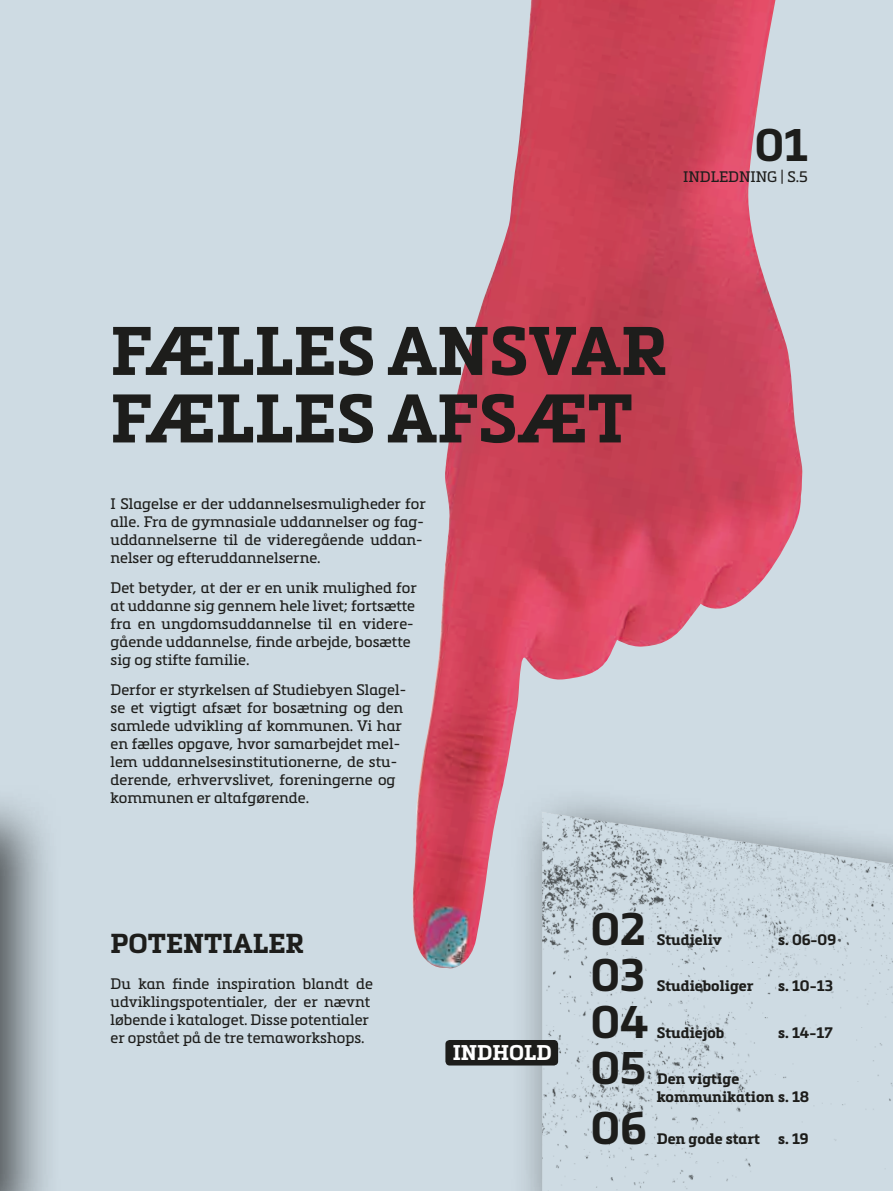
<style>
.page{position:relative;width:893px;height:1191px;background:#cedbe3}
.page>*{position:absolute;margin:0;border:0;box-sizing:border-box;transform-origin:0 0}
.t1{font:700 67.5px/67.5px "Metronic Slab Pro";color:#1d1d1b}
.t2{font:700 45px "Metronic Slab Pro";color:#1d1d1b}
.t3{font:700 27px "Metronic Slab Pro";color:#1d1d1b}
.t4{font:700 21px "Metronic Slab Pro";color:#fff}
.t5{font:15px/18px "Metronic Slab Pro";color:#1d1d1b}
.t6{font:700 15px/18px "Metronic Slab Pro";color:#1d1d1b}
</style>
<div class="page">
<img style="left:412px;top:0;width:391px;height:969px">
<div style="left:0;top:783px;width:62px;height:408px;background:#1d1d1b;opacity:.75"></div>
<svg style="left:0;top:812px;width:1px;height:379px"></svg>
<div style="left:510px;top:783px;width:383px;height:408px;background:#1d1d1b;opacity:.75"></div>
<svg style="left:542px;top:812px;width:351px;height:379px"></svg>
<div style="left:445px;top:1040px;width:113px;height:25px;background:#1d1d1b;border-radius:4px"></div>
<h2 class="t2" style="left:755px;top:117px;width:55px">01</h2>
<p class="t5" style="left:683px;top:167px;width:126px">INDLEDNING | S.5</p>
<h1 class="t1" style="left:111px;top:316px;width:558px">FÆLLES ANSVAR<br>FÆLLES AFSÆT</h1>
<p class="t5" style="left:111px;top:494px;width:317px">I Slagelse er der uddannelsesmuligheder for alle. Fra de gymnasiale uddannelser og fag&shy;uddannelserne til de videregående uddan&shy;nelser og efteruddannelserne.</p>
<p class="t5" style="left:111px;top:578px;width:308px">Det betyder, at der er en unik mulighed for at uddanne sig gennem hele livet; fortsætte fra en ungdomsuddannelse til en videre&shy;gående uddannelse, finde arbejde, bosætte sig og stifte familie.</p>
<p class="t5" style="left:111px;top:680px;width:297px">Derfor er styrkelsen af Studiebyen Slagel&shy;se et vigtigt afsæt for bosætning og den samlede udvikling af kommunen. Vi har en fælles opgave, hvor samarbejdet mel&shy;lem uddannelsesinstitutionerne, de stu&shy;derende, erhvervslivet, foreningerne og kommunen er altafgørende.</p>
<h3 class="t3" style="left:111px;top:926px;width:195px">POTENTIALER</h3>
<p class="t5" style="left:111px;top:974px;width:264px">Du kan finde inspiration blandt de udviklingspotentialer, der er nævnt løbende i kataloget. Disse potentialer er opstået på de tre temaworkshops.</p>
<h3 class="t4" style="left:453px;top:1039px;width:101px">INDHOLD</h3>
<h2 class="t2" style="left:591px;top:900px;width:56px">02</h2>
<h2 class="t2" style="left:591px;top:947px;width:56px">03</h2>
<h2 class="t2" style="left:591px;top:993px;width:59px">04</h2>
<h2 class="t2" style="left:591px;top:1040px;width:57px">05</h2>
<h2 class="t2" style="left:591px;top:1100px;width:57px">06</h2>
<p class="t6" style="left:657px;top:930px;width:67px">Studieliv</p>
<p class="t6" style="left:778px;top:930px;width:59px">s. 06-09</p>
<p class="t6" style="left:657px;top:976px;width:98px">Studieboliger</p>
<p class="t6" style="left:778px;top:976px;width:56px">s. 10-13</p>
<p class="t6" style="left:657px;top:1023px;width:69px">Studiejob</p>
<p class="t6" style="left:778px;top:1023px;width:56px">s. 14-17</p>
<p class="t6" style="left:657px;top:1069px;width:154px">Den vigtige kommunikation s. 18</p>
<p class="t6" style="left:657px;top:1129px;width:154px">Den gode start s. 19</p>
</div>
